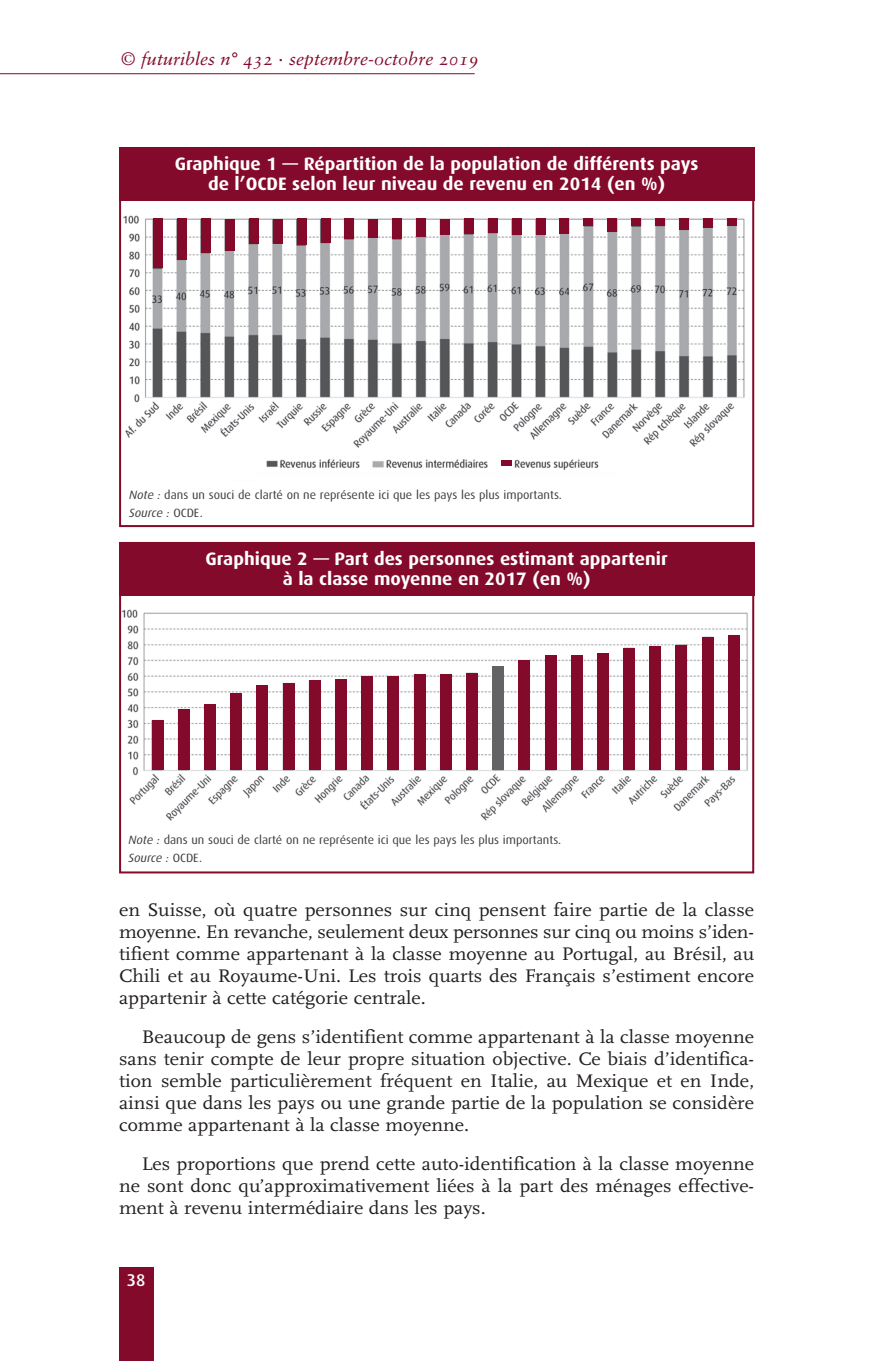
<style>
.page{position:relative;width:879px;height:1361px;background:#fff}
.page>*{position:absolute;margin:0;border:0;box-sizing:border-box;transform-origin:0 0}
.t1{font:19px/22px "Scala";color:#231f20;text-align:justify;scale:1.06 1}
.t2{font:700 18px/20px "Dax";color:#fff;text-align:center;scale:1.04 1}
.t3{font:18px "Sabon Italic Os F";color:#840a2b}
.t4{font:500 17px "Dax";color:#fff}
.t5{font:12px/18.2px "Dax";color:#3e3e3f}
.s1{font-style:italic}
</style>
<div class="page">
<hr style="left:0;top:73px;width:475px;height:1px;background:#840a2b">
<div style="left:119px;top:1267px;width:34px;height:94px;background:#840a2b"></div>
<img style="left:123px;top:215px;width:622px;height:255px">
<div style="left:119px;top:147px;width:635px;height:54px;background:#840a2b"></div>
<div style="left:154px;top:218px;width:9px;height:50px;background:#840a2b"></div>
<div style="left:177px;top:218px;width:10px;height:42px;background:#840a2b"></div>
<div style="left:201px;top:218px;width:10px;height:35px;background:#840a2b"></div>
<div style="left:225px;top:218px;width:10px;height:32px;background:#840a2b"></div>
<div style="left:249px;top:218px;width:10px;height:26px;background:#840a2b"></div>
<div style="left:273px;top:218px;width:10px;height:25px;background:#840a2b"></div>
<div style="left:297px;top:218px;width:10px;height:27px;background:#840a2b"></div>
<div style="left:321px;top:218px;width:9px;height:25px;background:#840a2b"></div>
<div style="left:345px;top:218px;width:9px;height:21px;background:#840a2b"></div>
<div style="left:368px;top:218px;width:10px;height:19px;background:#840a2b"></div>
<div style="left:392px;top:218px;width:10px;height:21px;background:#840a2b"></div>
<div style="left:416px;top:218px;width:10px;height:19px;background:#840a2b"></div>
<div style="left:440px;top:218px;width:10px;height:16px;background:#840a2b"></div>
<div style="left:464px;top:218px;width:10px;height:16px;background:#840a2b"></div>
<div style="left:488px;top:218px;width:10px;height:15px;background:#840a2b"></div>
<div style="left:512px;top:218px;width:10px;height:17px;background:#840a2b"></div>
<div style="left:536px;top:218px;width:9px;height:17px;background:#840a2b"></div>
<div style="left:560px;top:218px;width:9px;height:16px;background:#840a2b"></div>
<div style="left:583px;top:218px;width:10px;height:8px;background:#840a2b"></div>
<div style="left:607px;top:218px;width:10px;height:14px;background:#840a2b"></div>
<div style="left:631px;top:218px;width:10px;height:8px;background:#840a2b"></div>
<div style="left:655px;top:218px;width:10px;height:8px;background:#840a2b"></div>
<div style="left:679px;top:218px;width:10px;height:12px;background:#840a2b"></div>
<div style="left:703px;top:218px;width:9px;height:10px;background:#840a2b"></div>
<div style="left:727px;top:218px;width:9px;height:8px;background:#840a2b"></div>
<div style="left:501px;top:460px;width:11px;height:6px;background:#840a2b"></div>
<img style="left:122px;top:609px;width:626px;height:212px">
<div style="left:119px;top:542px;width:635px;height:53px;background:#840a2b"></div>
<div style="left:152px;top:720px;width:12px;height:49px;background:#840a2b"></div>
<div style="left:178px;top:709px;width:12px;height:60px;background:#840a2b"></div>
<div style="left:204px;top:704px;width:12px;height:65px;background:#840a2b"></div>
<div style="left:231px;top:693px;width:11px;height:76px;background:#840a2b"></div>
<div style="left:257px;top:685px;width:11px;height:84px;background:#840a2b"></div>
<div style="left:283px;top:683px;width:11px;height:86px;background:#840a2b"></div>
<div style="left:309px;top:680px;width:12px;height:89px;background:#840a2b"></div>
<div style="left:335px;top:679px;width:12px;height:90px;background:#840a2b"></div>
<div style="left:361px;top:676px;width:12px;height:93px;background:#840a2b"></div>
<div style="left:388px;top:676px;width:11px;height:93px;background:#840a2b"></div>
<div style="left:414px;top:674px;width:11px;height:95px;background:#840a2b"></div>
<div style="left:440px;top:674px;width:11px;height:95px;background:#840a2b"></div>
<div style="left:466px;top:673px;width:11px;height:96px;background:#840a2b"></div>
<div style="left:492px;top:666px;width:12px;height:103px;background:#636366"></div>
<div style="left:519px;top:660px;width:11px;height:109px;background:#840a2b"></div>
<div style="left:545px;top:655px;width:11px;height:114px;background:#840a2b"></div>
<div style="left:571px;top:655px;width:11px;height:114px;background:#840a2b"></div>
<div style="left:597px;top:653px;width:11px;height:116px;background:#840a2b"></div>
<div style="left:623px;top:647px;width:11px;height:122px;background:#840a2b"></div>
<div style="left:649px;top:646px;width:11px;height:123px;background:#840a2b"></div>
<div style="left:675px;top:645px;width:12px;height:124px;background:#840a2b"></div>
<div style="left:702px;top:637px;width:11px;height:132px;background:#840a2b"></div>
<div style="left:728px;top:635px;width:11px;height:134px;background:#840a2b"></div>
<p class="t3" style="left:121px;top:51px;width:359px">© futuribles n° 432 . septembre-octobre 2019</p>
<p class="t2" style="left:175px;top:155px;width:505px">Graphique 1 — Répartition de la population de différents pays de l’OCDE selon leur niveau de revenu en 2014 (en %)</p>
<p class="t5" style="left:129px;top:486px;width:434px"><span class="s1">Note :</span> dans un souci de clarté on ne représente ici que les pays les plus importants.<br><span class="s1">Source :</span> OCDE.</p>
<p class="t2" style="left:205px;top:550px;width:446px">Graphique 2 — Part des personnes estimant appartenir à la classe moyenne en 2017 (en %)</p>
<p class="t5" style="left:128px;top:831px;width:434px"><span class="s1">Note :</span> dans un souci de clarté on ne représente ici que les pays les plus importants.<br><span class="s1">Source :</span> OCDE.</p>
<p class="t1" style="left:119px;top:898px;width:601px">en Suisse, où quatre personnes sur cinq pensent faire partie de la classe moyenne. En revanche, seulement deux personnes sur cinq ou moins s’iden&shy;tifient comme appartenant à la classe moyenne au Portugal, au Brésil, au Chili et au Royaume-Uni. Les trois quarts des Français s’estiment encore appartenir à cette catégorie centrale.</p>
<p class="t1" style="left:119px;top:1025px;width:601px;text-indent:23px">Beaucoup de gens s’identifient comme appartenant à la classe moyenne sans tenir compte de leur propre situation objective. Ce biais d’identifica&shy;tion semble particulièrement fréquent en Italie, au Mexique et en Inde, ainsi que dans les pays ou une grande partie de la population se considère comme appartenant à la classe moyenne.</p>
<p class="t1" style="left:119px;top:1152px;width:601px;text-indent:23px">Les proportions que prend cette auto-identification à la classe moyenne ne sont donc qu’approximativement liées à la part des ménages effective&shy;ment à revenu intermédiaire dans les pays.</p>
<p class="t4" style="left:127px;top:1272px;width:20px">38</p>
</div>
